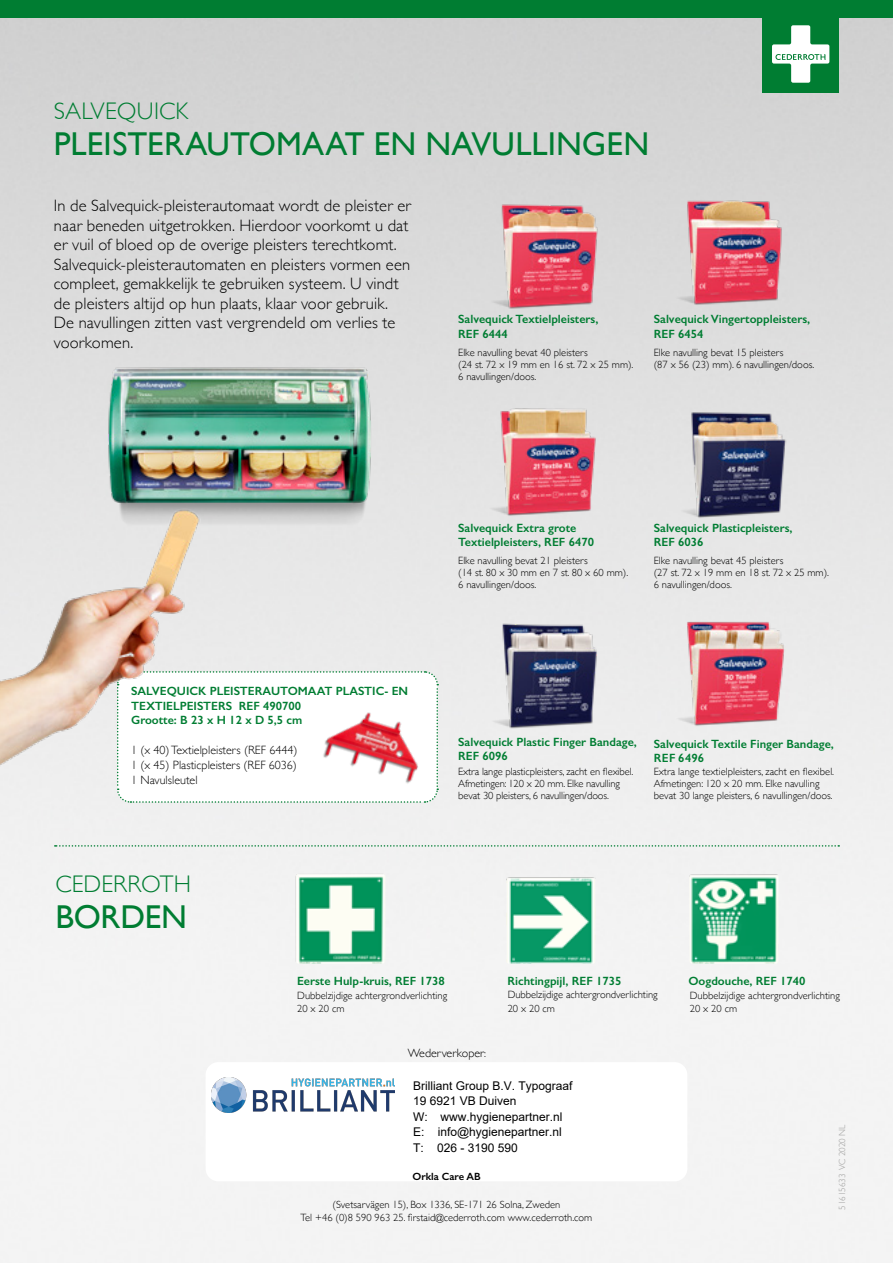
<style>
.page{position:relative;width:893px;height:1263px;background:#fff}
.page>*{position:absolute;margin:0;border:0;box-sizing:border-box;transform-origin:0 0}
.t1{font:33px "Gill Sans";color:#007d32}
.t2{font:300 24px "Gill Sans";letter-spacing:.005em;color:#007d32}
.t3{font:300 16.5px/19.5px "Gill Sans";letter-spacing:.01em;color:#000}
.t4{font:600 12px/14.4px "Gill Sans";color:#007d32}
.t5{font:12px/15.5px "Arial";color:#000}
.t6{font:300 12px/15px "Gill Sans";color:#000;text-align:justify}
.t7{font:300 10.5px/12px "Gill Sans";color:#000}
.t8{font:600 10.5px "Gill Sans";color:#000}
.t9{font:300 9px "Gill Sans";color:#9d9d9c}
.s1{font-size:10.5px}
.s2{font-style:inherit}
</style>
<div class="page">
<img style="left:0;top:17px;width:893px;height:1246px">
<img style="left:475px;top:197px;width:135px;height:112px">
<img style="left:669px;top:197px;width:124px;height:112px">
<img style="left:473px;top:405px;width:138px;height:113px">
<img style="left:663px;top:401px;width:138px;height:119px">
<img style="left:477px;top:616px;width:132px;height:112px">
<img style="left:669px;top:616px;width:130px;height:112px">
<svg style="left:384px;top:670px;width:55px;height:133px"></svg>
<img style="left:384px;top:689px;width:54px;height:110px">
<svg style="left:55px;top:845px;width:784px;height:2px"></svg>
<img style="left:296px;top:874px;width:89px;height:89px">
<img style="left:506px;top:874px;width:90px;height:89px">
<img style="left:689px;top:874px;width:90px;height:89px">
<div style="left:762px;top:16px;width:77px;height:76px;background:#007d32"></div>
<svg style="left:772px;top:25px;width:57px;height:58px"></svg>
<div style="left:0;top:0;width:893px;height:17px;background:#007d32"></div>
<div style="left:206px;top:1062px;width:481px;height:119px;background:#fff;border-radius:13px"></div>
<img style="left:0;top:358px;width:384px;height:450px">
<img style="left:211px;top:1078px;width:183px;height:35px">
<h2 class="t2" style="left:54px;top:92px;width:136px">SALVEQUICK</h2>
<h1 class="t1" style="left:54px;top:124px;width:597px">PLEISTERAUTOMAAT EN NAVULLINGEN</h1>
<p class="t3" style="left:54px;top:195px;width:359px">In de Salvequick-pleisterautomaat wordt de pleister er naar beneden uitgetrokken. Hierdoor voorkomt u dat er vuil of bloed op de overige pleisters terechtkomt.<br>Salvequick-pleisterautomaten en pleisters vormen een compleet, gemakkelijk te gebruiken systeem. U vindt de pleisters altijd op hun plaats, klaar voor gebruik.<br>De navullingen zitten vast vergrendeld om verlies te voorkomen.</p>
<p class="t4" style="left:458px;top:312px;width:142px">Salvequick Textielpleisters,<br>REF 6444</p>
<p class="t4" style="left:654px;top:312px;width:158px">Salvequick Vingertoppleisters,<br>REF 6454</p>
<p class="t7" style="left:458px;top:346px;width:177px">Elke navulling bevat 40 pleisters<br>(24 st. 72 x 19 mm en 16 st. 72 x 25 mm).<br>6 navullingen/doos.</p>
<p class="t7" style="left:654px;top:346px;width:162px">Elke navulling bevat 15 pleisters<br>(87 x 56 (23) mm). 6 navullingen/doos.</p>
<p class="t4" style="left:458px;top:520px;width:137px">Salvequick Extra grote<br>Textielpleisters, REF 6470</p>
<p class="t4" style="left:654px;top:520px;width:140px">Salvequick Plasticpleisters,<br>REF 6036</p>
<p class="t7" style="left:458px;top:554px;width:172px">Elke navulling bevat 21 pleisters<br>(14 st. 80 x 30 mm en 7 st. 80 x 60 mm).<br>6 navullingen/doos.</p>
<p class="t7" style="left:654px;top:554px;width:177px">Elke navulling bevat 45 pleisters<br>(27 st. 72 x 19 mm en 18 st. 72 x 25 mm).<br>6 navullingen/doos.</p>
<p class="t4" style="left:131px;top:684px;width:278px">SALVEQUICK PLEISTERAUTOMAAT PLASTIC- EN<br>TEXTIELPEISTERS REF 490700<br>Grootte: B 23 x H 12 x D 5,5 cm</p>
<p class="t6" style="left:131px;top:742px;width:168px">1 (x 40) Textielpleisters (REF 6444)<br>1 (x 45) Plasticpleisters (REF 6036)<br>1 Navulsleutel</p>
<p class="t4" style="left:458px;top:734px;width:180px">Salvequick Plastic Finger Bandage,<br>REF 6096</p>
<p class="t4" style="left:654px;top:736px;width:182px">Salvequick Textile Finger Bandage,<br>REF 6496</p>
<p class="t7" style="left:458px;top:765px;width:177px">Extra lange plasticpleisters, zacht en flexibel.<br>Afmetingen: 120 x 20 mm. Elke navulling bevat 30 pleisters, 6 navullingen/doos.</p>
<p class="t7" style="left:654px;top:765px;width:182px">Extra lange textielpleisters, zacht en flexibel.<br>Afmetingen: 120 x 20 mm. Elke navulling bevat 30 lange pleisters, 6 navullingen/doos.</p>
<h2 class="t2" style="left:56px;top:865px;width:137px">CEDERROTH</h2>
<h1 class="t1" style="left:56px;top:897px;width:133px">BORDEN</h1>
<p class="t4" style="left:297px;top:974px;width:149px">Eerste Hulp-kruis, REF 1738</p>
<p class="t7" style="left:297px;top:988px;width:151px;line-height:13.5px">Dubbelzijdige achtergrondverlichting<br>20 x 20 cm</p>
<p class="t4" style="left:507px;top:973px;width:115px">Richtingpijl, REF 1735</p>
<p class="t7" style="left:508px;top:988px;width:151px;line-height:13.5px">Dubbelzijdige achtergrondverlichting<br>20 x 20 cm</p>
<p class="t4" style="left:688px;top:974px;width:119px">Oogdouche, REF 1740</p>
<p class="t7" style="left:690px;top:988px;width:151px;line-height:13.5px">Dubbelzijdige achtergrondverlichting<br>20 x 20 cm</p>
<p class="t6" style="left:408px;top:1045px;width:80px">Wederverkoper<span class="s1">:</span></p>
<p class="t5" style="left:413px;top:1078px;width:161px">Brilliant Group B.V. Typograaf<br><span class="s2">19</span> 6921 VB Duiven<br>W: www.hygienepartner.nl<br>E: info@hygienepartner.nl<br>T: 026 - 3190 590</p>
<p class="t8" style="left:412px;top:1170px;width:70px">Orkla Care AB</p>
<p class="t7" style="left:301px;top:1198px;width:293px;line-height:12.6px;text-align:center">(Svetsarvägen 15), Box 1336, SE-171 26 Solna, Zweden<br>Tel +46 (0)8 590 963 25. firstaid@cederroth.com www.cederroth.com</p>
<p class="t9" style="left:835px;top:1210px;width:87px;rotate:-90deg">51615633 VC 2020 NL</p>
</div>
